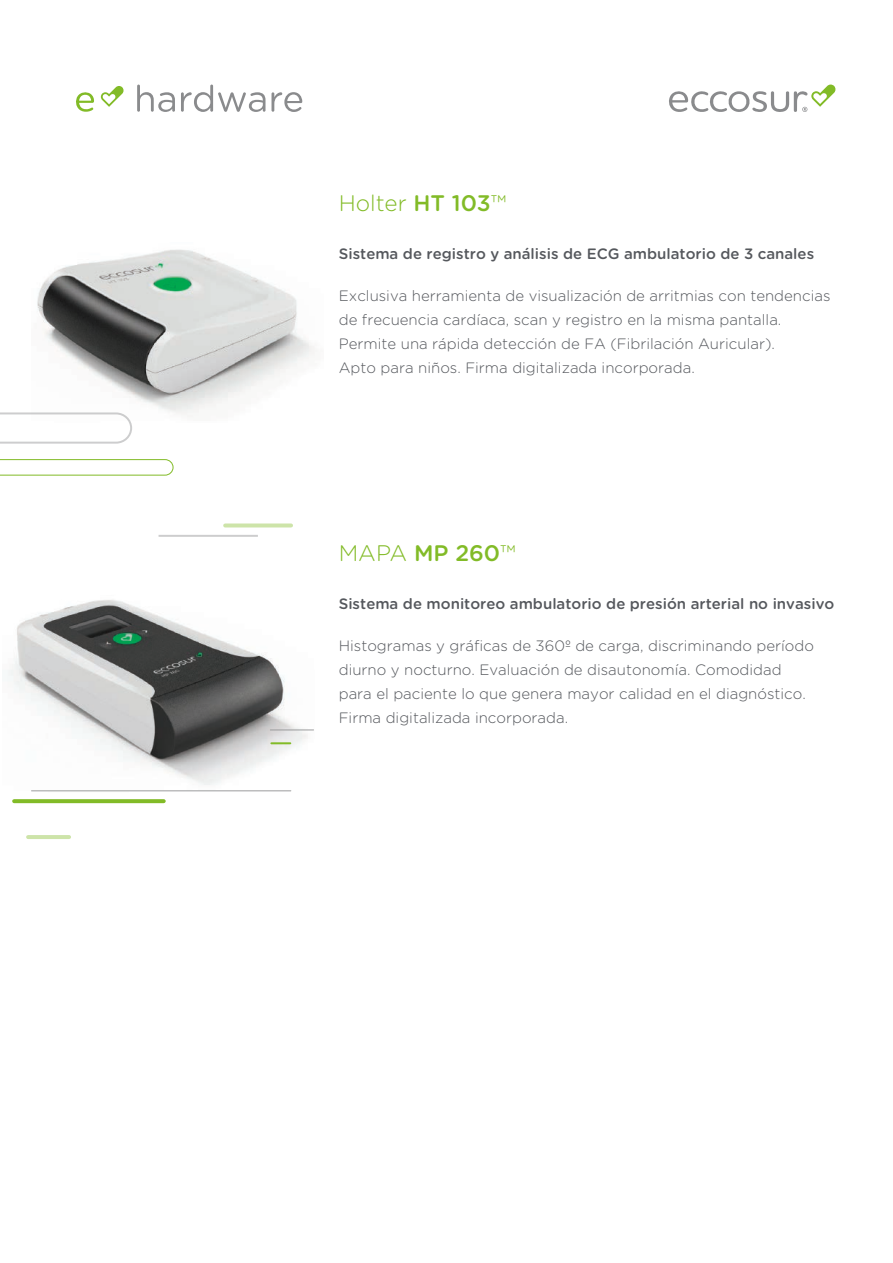
<style>
.page{position:relative;width:893px;height:1263px;background:#fff}
.page>*{position:absolute;margin:0;border:0;box-sizing:border-box;transform-origin:0 0}
.t1{font:300 22.5px "Gotham Rounded";color:#82bb27}
.t2{font:300 15px/24px "Gotham Rounded";color:#55585d}
.t3{font:500 15px "Gotham Rounded";color:#55585d}
.s1{font-weight:500}
</style>
<div class="page">
<img style="left:37px;top:249px;width:278px;height:168px">
<img style="left:8px;top:600px;width:306px;height:192px">
<hr style="left:28px;top:835px;width:41px;height:4px;background:#cde4a9">
<svg style="left:669px;top:85px;width:167px;height:27px"></svg>
<svg style="left:137px;top:85px;width:165px;height:27px"></svg>
<svg style="left:76px;top:86px;width:48px;height:26px"></svg>
<svg style="left:14px;top:799px;width:150px;height:4px"></svg>
<svg style="left:0;top:412px;width:132px;height:32px"></svg>
<svg style="left:271px;top:742px;width:19px;height:2px"></svg>
<hr style="left:270px;top:729px;width:44px;height:1px;background:#9b9c9d">
<hr style="left:32px;top:790px;width:259px;height:1px;background:#9b9c9d">
<svg style="left:225px;top:523px;width:66px;height:4px"></svg>
<hr style="left:159px;top:535px;width:99px;height:2px;background:#9b9c9d">
<svg style="left:0;top:459px;width:174px;height:17px"></svg>
<h1 class="t1" style="left:339px;top:188px;width:169px">Holter <span class="s1">HT 103</span>™</h1>
<p class="t3" style="left:339px;top:243px;width:477px">Sistema de registro y análisis de ECG ambulatorio de 3 canales</p>
<p class="t2" style="left:339px;top:283px;width:493px">Exclusiva herramienta de visualización de arritmias con tendencias de frecuencia cardíaca, scan y registro en la misma pantalla.<br>Permite una rápida detección de FA (Fibrilación Auricular).<br>Apto para niños. Firma digitalizada incorporada.</p>
<h1 class="t1" style="left:339px;top:538px;width:178px">MAPA <span class="s1">MP 260</span>™</h1>
<p class="t3" style="left:339px;top:593px;width:497px">Sistema de monitoreo ambulatorio de presión arterial no invasivo</p>
<p class="t2" style="left:339px;top:633px;width:477px">Histogramas y gráficas de 360º de carga, discriminando período diurno y nocturno. Evaluación de disautonomía. Comodidad para el paciente lo que genera mayor calidad en el diagnóstico.<br>Firma digitalizada incorporada.</p>
</div>
